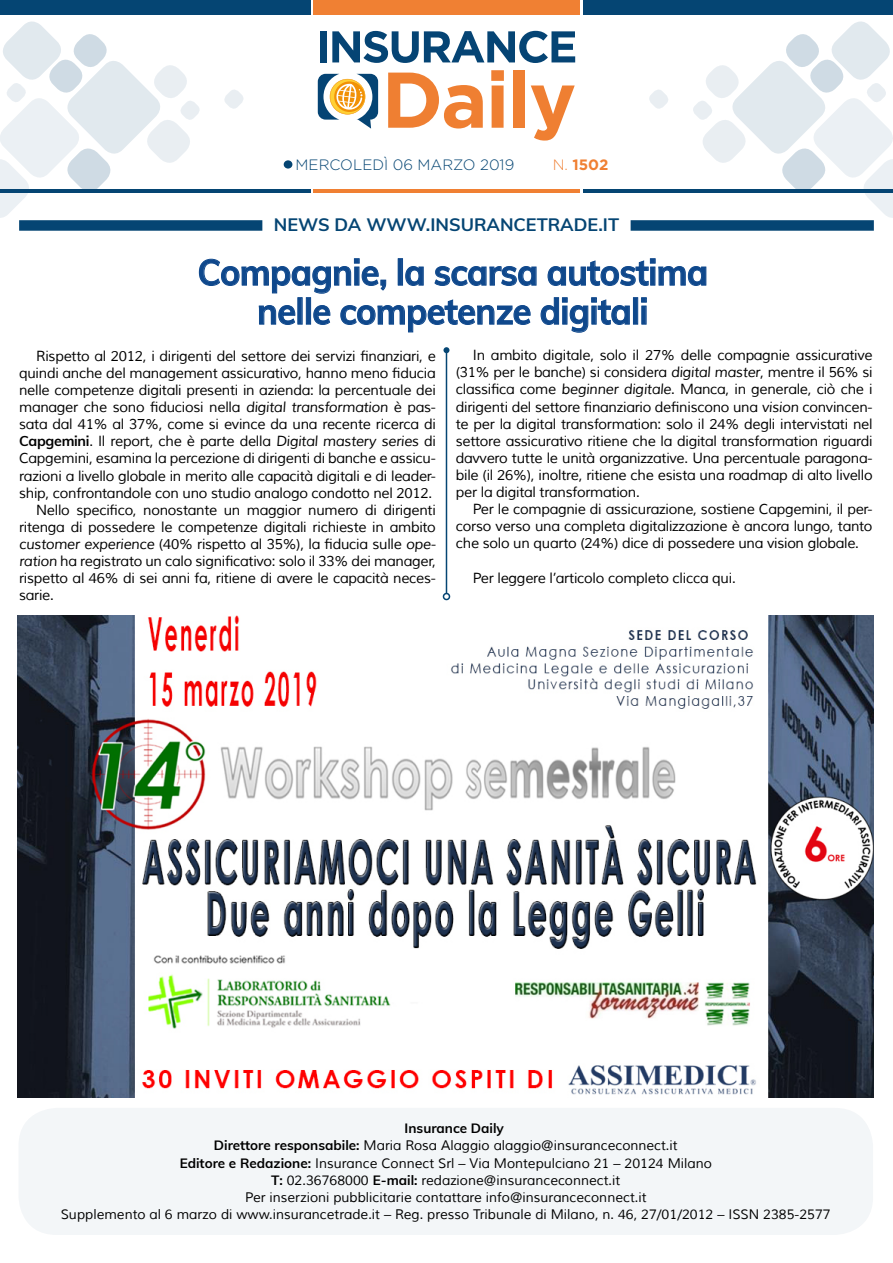
<style>
.page{position:relative;width:893px;height:1263px;background:#fff}
.page>*{position:absolute;margin:0;border:0;box-sizing:border-box;transform-origin:0 0}
.t1{font:700 36px/39px "Muli";letter-spacing:-.015em;color:#0f488c;text-align:center;scale:.95 1}
.t2{font:700 18px "Muli";color:#054573}
.t3{font:300 15px "Gotham";color:#054573}
.t4{font:700 15px "Gotham";color:#f08033}
.t5{font:14.25px/17.1px "Muli";letter-spacing:-.02em;color:#000;text-align:justify}
.t6{font:13.5px "Muli";color:#000}
.t7{font:700 13.5px "Muli";color:#000}
.s1{font-weight:300}
.s2{font-style:italic}
.s3{font-weight:700}
</style>
<div class="page">
<div style="left:0;top:0;width:310px;height:15px;background:#054573"></div>
<div style="left:313px;top:0;width:266px;height:15px;background:#f08033"></div>
<hr style="left:0;top:189px;width:310px;height:3px;background:#054573">
<hr style="left:313px;top:189px;width:266px;height:3px;background:#f08033">
<div style="left:284px;top:160px;width:8px;height:9px;background:#054573;border-radius:50%"></div>
<svg style="left:649px;top:90px;width:19px;height:19px"></svg>
<svg style="left:224px;top:90px;width:20px;height:19px"></svg>
<svg style="left:691px;top:21px;width:202px;height:197px"></svg>
<svg style="left:0;top:21px;width:202px;height:197px"></svg>
<svg style="left:318px;top:74px;width:60px;height:55px"></svg>
<svg style="left:388px;top:73px;width:95px;height:56px"></svg>
<svg style="left:491px;top:70px;width:13px;height:58px"></svg>
<div style="left:513px;top:70px;width:12px;height:58px;background:#ef7f32"></div>
<svg style="left:531px;top:85px;width:44px;height:56px"></svg>
<div style="left:320px;top:31px;width:6px;height:31px;background:#054474"></div>
<svg style="left:332px;top:31px;width:243px;height:32px"></svg>
<hr style="left:583px;top:189px;width:310px;height:3px;background:#054573">
<div style="left:583px;top:0;width:310px;height:15px;background:#054573"></div>
<div style="left:18px;top:1108px;width:855px;height:127px;background:#f3f6f8;border-radius:38px"></div>
<img style="left:18px;top:615px;width:856px;height:482px">
<div style="left:631px;top:220px;width:243px;height:11px;background:#054573"></div>
<div style="left:19px;top:220px;width:243px;height:11px;background:#054573"></div>
<svg style="left:199px;top:258px;width:508px;height:75px"></svg>
<hr style="left:446px;top:350px;width:1px;height:243px;background:#054573">
<svg style="left:443px;top:347px;width:6px;height:6px"></svg>
<div style="left:443px;top:593px;width:7px;height:7px;border:2px solid #054573;border-radius:50%"></div>
<p class="t3" style="left:296px;top:157px;width:220px">MERCOLEDÌ 06 MARZO 2019</p>
<p class="t4" style="left:553px;top:156px;width:57px"><span class="s1">N.</span> 1502</p>
<p class="t2" style="left:274px;top:211px;width:347px">NEWS DA WWW.INSURANCETRADE.IT</p>
<h1 class="t1" style="left:198px;top:251px;width:539px">Compagnie, la scarsa autostima nelle competenze digitali</h1>
<p class="t5" style="left:36px;top:348px;width:401px">Rispetto al 2012, i dirigenti del settore dei servizi finanziari, e</p>
<p class="t5" style="left:19px;top:365px;width:418px">quindi anche del management assicurativo, hanno meno fiducia</p>
<p class="t5" style="left:19px;top:382px;width:418px">nelle competenze digitali presenti in azienda: la percentuale dei</p>
<p class="t5" style="left:19px;top:399px;width:418px">manager che sono fiduciosi nella <span class="s2">digital transformation</span> è pas-</p>
<p class="t5" style="left:19px;top:416px;width:418px">sata dal 41% al 37%, come si evince da una recente ricerca di</p>
<p class="t5" style="left:19px;top:433px;width:418px"><span class="s3">Capgemini</span>. Il report, che è parte della <span class="s2">Digital mastery series</span> di</p>
<p class="t5" style="left:19px;top:450px;width:418px">Capgemini, esamina la percezione di dirigenti di banche e assicu-</p>
<p class="t5" style="left:19px;top:467px;width:418px">razioni a livello globale in merito alle capacità digitali e di leader-</p>
<p class="t5" style="left:19px;top:484px;width:415px">ship, confrontandole con uno studio analogo condotto nel 2012.</p>
<p class="t5" style="left:36px;top:502px;width:401px">Nello specifico, nonostante un maggior numero di dirigenti</p>
<p class="t5" style="left:19px;top:519px;width:418px">ritenga di possedere le competenze digitali richieste in ambito</p>
<p class="t5" style="left:19px;top:536px;width:418px"><span class="s2">customer experience</span> (40% rispetto al 35%), la fiducia sulle <span class="s2">ope-</span></p>
<p class="t5" style="left:19px;top:553px;width:418px"><span class="s2">ration</span> ha registrato un calo significativo: solo il 33% dei manager,</p>
<p class="t5" style="left:19px;top:570px;width:418px">rispetto al 46% di sei anni fa, ritiene di avere le capacità neces-</p>
<p class="t5" style="left:19px;top:587px;width:36px">sarie.</p>
<p class="t5" style="left:456px;top:347px;width:418px;text-indent:17px">In ambito digitale, solo il 27% delle compagnie assicurative (31% per le banche) si considera <span class="s2">digital master</span>, mentre il 56% si classifica come <span class="s2">beginner digitale</span>. Manca, in generale, ciò che i dirigenti del settore finanziario definiscono una <span class="s2">vision</span> convincen&shy;te per la digital transformation: solo il 24% degli intervistati nel settore assicurativo ritiene che la digital transformation riguardi davvero tutte le unità organizzative. Una percentuale paragona&shy;bile (il 26%), inoltre, ritiene che esista una roadmap di alto livello per la digital transformation.</p>
<p class="t5" style="left:456px;top:501px;width:418px;text-indent:17px">Per le compagnie di assicurazione, sostiene Capgemini, il per&shy;corso verso una completa digitalizzazione è ancora lungo, tanto che solo un quarto (24%) dice di possedere una vision globale.</p>
<p class="t5" style="left:473px;top:569px;width:264px">Per leggere l’articolo completo clicca qui.</p>
<p class="t7" style="left:405px;top:1118px;width:101px">Insurance Daily</p>
<p class="t6" style="left:214px;top:1137px;width:465px"><span class="s3">Direttore responsabile:</span> Maria Rosa Alaggio alaggio@insuranceconnect.it</p>
<p class="t6" style="left:180px;top:1154px;width:534px"><span class="s3">Editore e Redazione:</span> Insurance Connect Srl – Via Montepulciano 21 – 20124 Milano</p>
<p class="t6" style="left:271px;top:1172px;width:351px"><span class="s3">T:</span> 02.36768000 <span class="s3">E-mail:</span> redazione@insuranceconnect.it</p>
<p class="t6" style="left:245px;top:1189px;width:403px">Per inserzioni pubblicitarie contattare info@insuranceconnect.it</p>
<p class="t6" style="left:61px;top:1206px;width:771px">Supplemento al 6 marzo di www.insurancetrade.it – Reg. presso Tribunale di Milano, n. 46, 27/01/2012 – ISSN 2385-2577</p>
</div>
